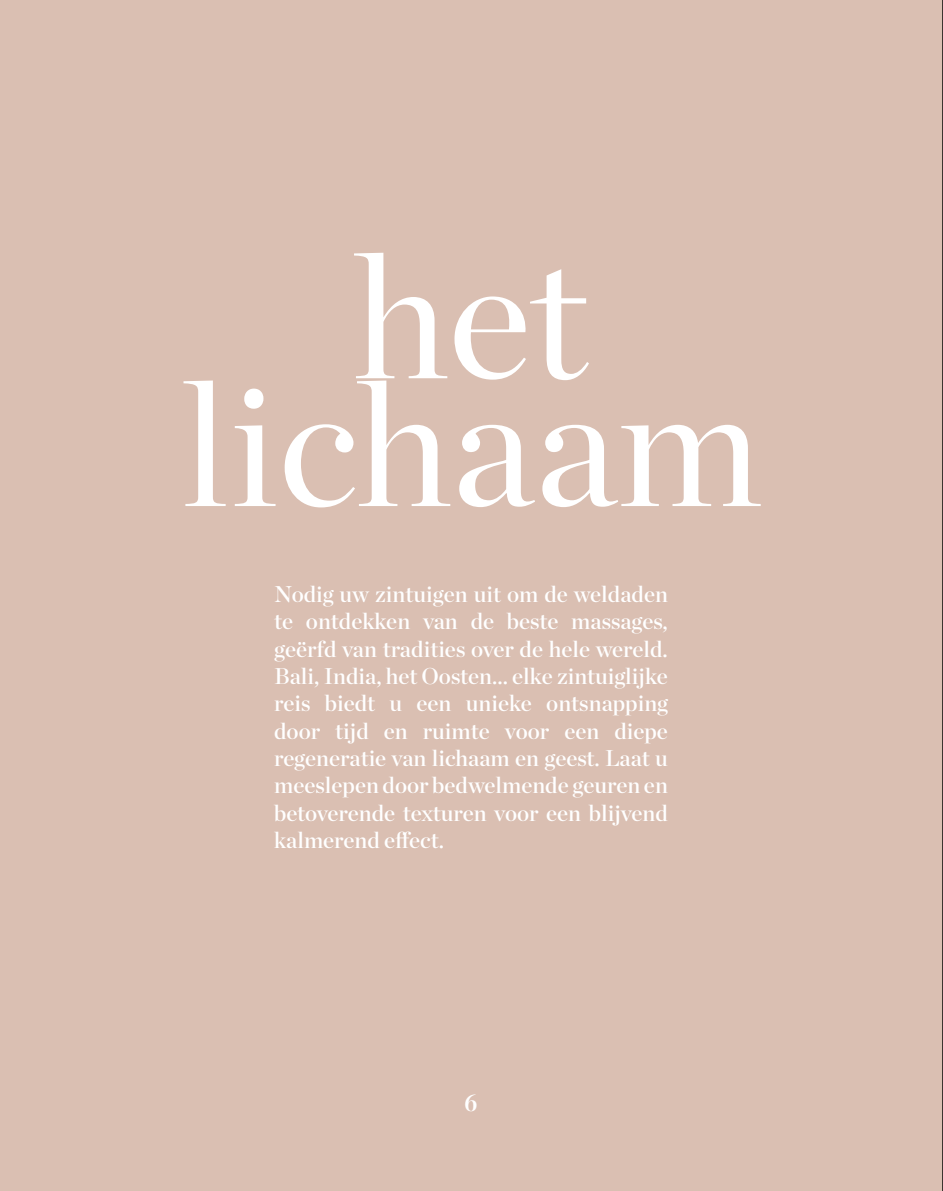
<style>
.page{position:relative;width:943px;height:1191px;background:#fff}
.page>*{position:absolute;margin:0;border:0;box-sizing:border-box;transform-origin:0 0}
.t1{font:175px/127.8px "Chronicle Display";color:#fff;text-align:center}
.t2{font:700 24.5px "Chronicle Display";color:#fff;scale:.9 1}
.t3{font:22.75px/27.3px "Chronicle Display Semi";color:#fff;text-align:justify}
</style>
<div class="page">
<div style="left:0;top:0;width:942px;height:1191px;background:#dabfb2"></div>
<hr style="left:942px;top:0;width:1px;height:1191px;background:#000">
<h1 class="t1" style="left:180px;top:240px;width:582px">het lichaam</h1>
<p class="t3" style="left:274px;top:579px;width:395px">Nodig uw zintuigen uit om de weldaden te ontdekken van de beste massages, geërfd van tradities over de hele wereld.<br>Bali, India, het Oosten... elke zintuiglijke reis biedt u een unieke ontsnapping door tijd en ruimte voor een diepe regeneratie van lichaam en geest. Laat u meeslepen door bedwelmende geuren en betoverende texturen voor een blijvend kalmerend effect.</p>
<p class="t2" style="left:464px;top:1083px;width:16px">6</p>
</div>
